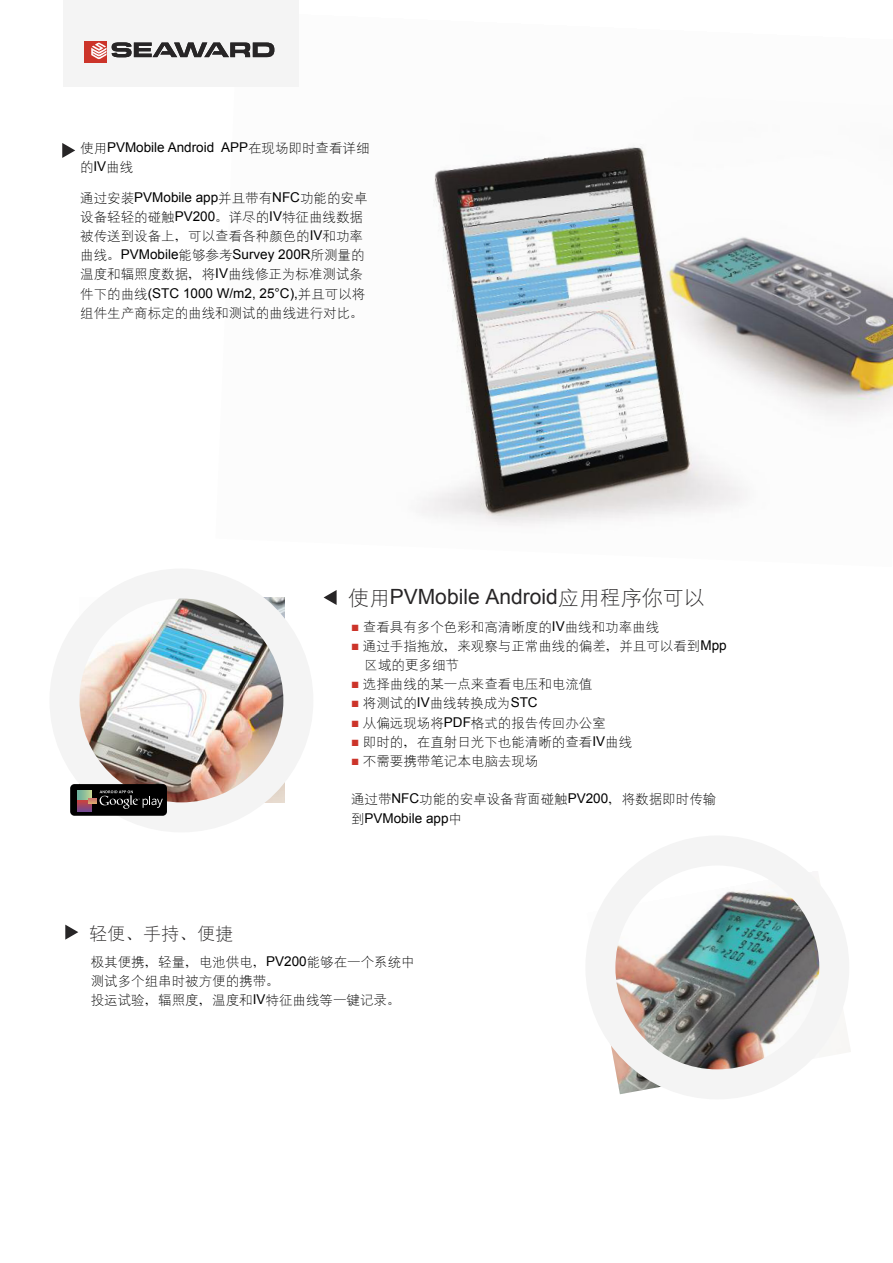
<style>
.page{position:relative;width:893px;height:1263px;background:#fff}
.page>*{position:absolute;margin:0;border:0;box-sizing:border-box;transform-origin:0 0}
.t1{font:21px "Arial";color:#272526}
.t2{font:18px "Denshan CSEG Light GB";color:#272526}
.t3{font:13.5px/19.2px "Denshan CSEG Light GB";color:#000}
.t4{font:13.5px "Arial";color:#000}
.s1{font-family:"Denshan CSEG Light GB"}
.s2{font-family:"Arial"}
.s3{font-family:"Arial";color:#cc342a}
</style>
<div class="page">
<img style="left:421px;top:147px;width:472px;height:379px">
<div style="left:64px;top:0;width:235px;height:87px;background:#f4f4f4"></div>
<svg style="left:65px;top:925px;width:13px;height:15px"></svg>
<img style="left:611px;top:870px;width:240px;height:224px">
<div style="left:585px;top:835px;width:264px;height:264px;border:30px solid #f4f4f4;border-radius:50%"></div>
<div style="left:84px;top:41px;width:23px;height:22px;background:#cc342a"></div>
<svg style="left:91px;top:42px;width:183px;height:17px"></svg>
<svg style="left:324px;top:590px;width:13px;height:15px"></svg>
<img style="left:80px;top:598px;width:204px;height:205px">
<div style="left:49px;top:568px;width:264px;height:264px;border:30px solid #f4f4f4;border-radius:50%"></div>
<div style="left:70px;top:784px;width:97px;height:32px;background:#000;border-radius:4px"></div>
<svg style="left:77px;top:790px;width:11px;height:11px"></svg>
<svg style="left:77px;top:801px;width:14px;height:11px"></svg>
<svg style="left:88px;top:790px;width:75px;height:19px"></svg>
<svg style="left:62px;top:143px;width:13px;height:15px"></svg>
<p class="t4" style="left:80px;top:138px;width:291px"><span class="s1">使用</span>PVMobile Android APP<span class="s1">在现场即时查看详细</span></p>
<p class="t3" style="left:80px;top:158px;width:55px">的<span class="s2">IV</span>曲线</p>
<p class="t4" style="left:80px;top:188px;width:289px"><span class="s1">通过安装</span>PVMobile app<span class="s1">并且带有</span>NFC<span class="s1">功能的安卓</span></p>
<p class="t3" style="left:80px;top:207px;width:284px">设备轻轻的碰触<span class="s2">PV200</span>。详尽的<span class="s2">IV</span>特征曲线数据被传送到设备上，可以查看各种颜色的<span class="s2">IV</span>和功率</p>
<p class="t4" style="left:80px;top:245px;width:286px"><span class="s1">曲线。</span>PVMobile<span class="s1">能够参考</span>Survey 200R<span class="s1">所测量的</span></p>
<p class="t3" style="left:80px;top:265px;width:284px">温度和辐照度数据，将<span class="s2">IV</span>曲线修正为标准测试条</p>
<p class="t4" style="left:80px;top:284px;width:287px"><span class="s1">件下的曲线</span>(STC 1000 W/m2, 25°C),<span class="s1">并且可以将</span></p>
<p class="t3" style="left:80px;top:303px;width:285px">组件生产商标定的曲线和测试的曲线进行对比。</p>
<h1 class="t1" style="left:348px;top:583px;width:359px"><span class="s1">使用</span>PVMobile Android<span class="s1">应用程序你可以</span></h1>
<h2 class="t2" style="left:89px;top:924px;width:145px">轻便、手持、便捷</h2>
<p class="t3" style="left:351px;top:617px;width:310px"><span class="s3">■</span> 查看具有多个色彩和高清晰度的<span class="s2">IV</span>曲线和功率曲线</p>
<p class="t3" style="left:364px;top:636px;width:364px;text-indent:-14px"><span class="s3">■</span> 通过手指拖放，来观察与正常曲线的偏差，并且可以看到<span class="s2">Mpp</span>区域的更多细节</p>
<p class="t3" style="left:351px;top:675px;width:243px"><span class="s3">■</span> 选择曲线的某一点来查看电压和电流值</p>
<p class="t3" style="left:351px;top:694px;width:188px"><span class="s3">■</span> 将测试的<span class="s2">IV</span>曲线转换成为<span class="s2">STC</span></p>
<p class="t3" style="left:351px;top:713px;width:256px"><span class="s3">■</span> 从偏远现场将<span class="s2">PDF</span>格式的报告传回办公室</p>
<p class="t3" style="left:351px;top:732px;width:283px"><span class="s3">■</span> 即时的，在直射日光下也能清晰的查看<span class="s2">IV</span>曲线</p>
<p class="t3" style="left:351px;top:751px;width:189px"><span class="s3">■</span> 不需要携带笔记本电脑去现场</p>
<p class="t3" style="left:351px;top:790px;width:367px">通过带<span class="s2">NFC</span>功能的安卓设备背面碰触<span class="s2">PV200</span>，将数据即时传输</p>
<p class="t4" style="left:351px;top:809px;width:113px"><span class="s1">到</span>PVMobile app<span class="s1">中</span></p>
<p class="t3" style="left:91px;top:952px;width:326px">极其便携，轻量，电池供电，<span class="s2">PV200</span>能够在一个系统中测试多个组串时被方便的携带。<br>投运试验，辐照度，温度和<span class="s2">IV</span>特征曲线等一键记录。</p>
</div>
